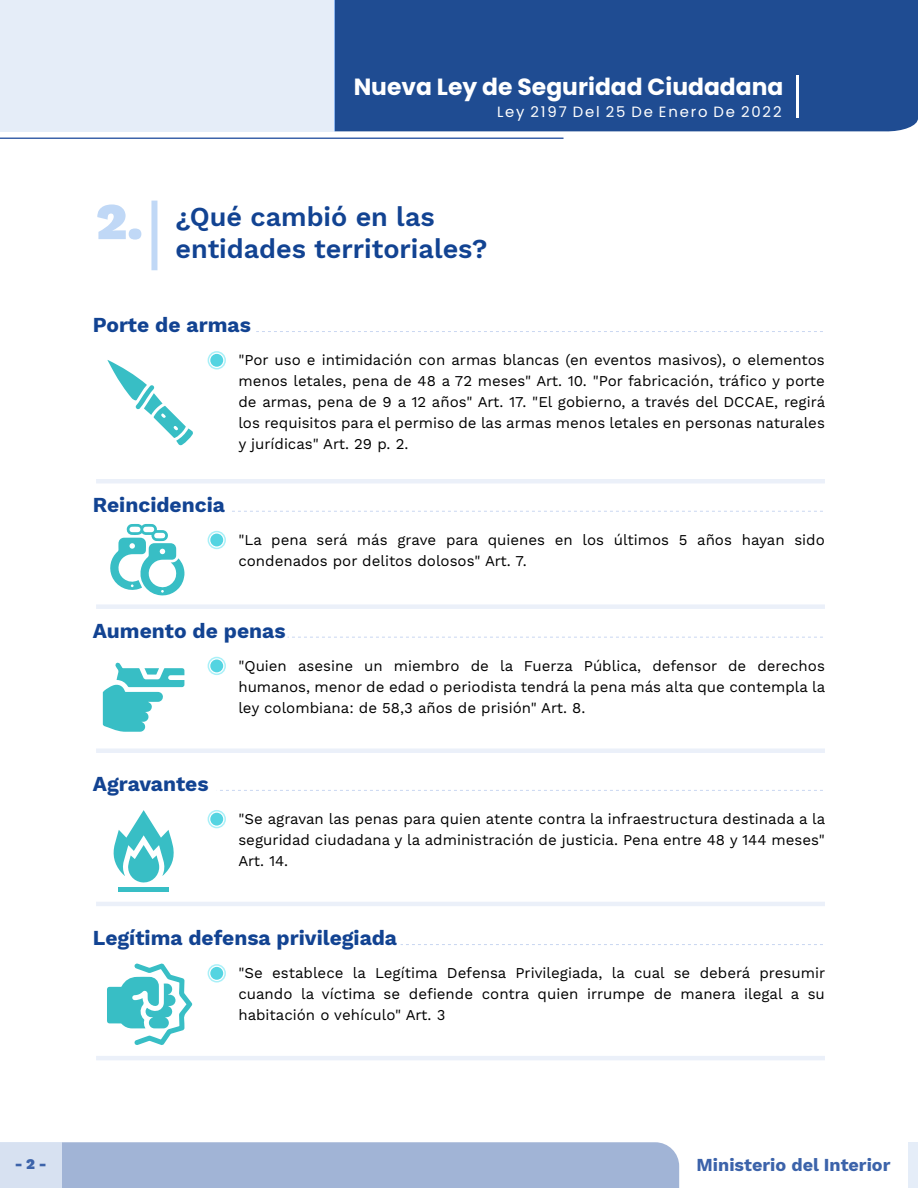
<style>
.page{position:relative;width:918px;height:1188px;background:#fff}
.page>*{position:absolute;margin:0;border:0;box-sizing:border-box;transform-origin:0 0}
.t1{font:900 51.75px "Work Sans";color:#c0d8f6}
.t2{font:600 27px/31.5px "Work Sans";color:#124392}
.t3{font:700 23.4px "Poppins";color:#fff}
.t4{font:700 21px "Work Sans";color:#124392}
.t5{font:700 18px "Work Sans";color:#3c63aa}
.t6{font:15px/21px "Work Sans";color:#000;text-align:justify}
.t7{font:14.85px "Poppins";letter-spacing:.125em;color:#fff}
.t8{font:900 14.55px "Work Sans";color:#3c63aa}
</style>
<div class="page">
<div style="left:0;top:0;width:334px;height:131px;background:#e1eaf7"></div>
<div style="left:61px;top:1142px;width:618px;height:46px;background:#a1b4d6"></div>
<div style="left:909px;top:1142px;width:9px;height:46px;background:#e1eaf7"></div>
<div style="left:0;top:1142px;width:61px;height:46px;background:#d7e1f1"></div>
<div style="left:334px;top:0;width:584px;height:131px;background:#1f4c92"></div>
<hr style="left:796px;top:75px;width:3px;height:43px;background:#fff">
<hr style="left:96px;top:479px;width:729px;height:4px;background:#ebf0f9">
<hr style="left:0;top:138px;width:564px;height:1px;background:#3c63aa">
<div style="left:210px;top:354px;width:13px;height:13px;background:#54d4e1;border-radius:50%"></div>
<div style="left:208px;top:351px;width:18px;height:18px;border:2px solid #a9f0f8;border-radius:50%"></div>
<div style="left:151px;top:201px;width:6px;height:69px;background:#c0d8f6"></div>
<svg style="left:256px;top:331px;width:567px;height:1px"></svg>
<div style="left:96px;top:748px;width:729px;height:5px;background:#ebf0f9"></div>
<div style="left:210px;top:659px;width:13px;height:13px;background:#54d4e1;border-radius:50%"></div>
<div style="left:208px;top:657px;width:18px;height:18px;border:2px solid #a9f0f8;border-radius:50%"></div>
<svg style="left:288px;top:637px;width:535px;height:1px"></svg>
<hr style="left:96px;top:902px;width:729px;height:4px;background:#ebf0f9">
<div style="left:210px;top:813px;width:13px;height:13px;background:#54d4e1;border-radius:50%"></div>
<div style="left:208px;top:810px;width:18px;height:18px;border:2px solid #a9f0f8;border-radius:50%"></div>
<svg style="left:220px;top:790px;width:603px;height:1px"></svg>
<hr style="left:96px;top:1056px;width:729px;height:4px;background:#ebf0f9">
<div style="left:210px;top:967px;width:13px;height:13px;background:#54d4e1;border-radius:50%"></div>
<div style="left:208px;top:964px;width:18px;height:19px;border:2px solid #a9f0f8;border-radius:50%"></div>
<svg style="left:401px;top:944px;width:422px;height:1px"></svg>
<div style="left:96px;top:604px;width:729px;height:5px;background:#ebf0f9"></div>
<div style="left:210px;top:534px;width:13px;height:12px;background:#54d4e1;border-radius:50%"></div>
<div style="left:208px;top:531px;width:18px;height:18px;border:2px solid #a9f0f8;border-radius:50%"></div>
<svg style="left:232px;top:511px;width:591px;height:1px"></svg>
<svg style="left:108px;top:360px;width:85px;height:86px"></svg>
<svg style="left:103px;top:662px;width:81px;height:70px"></svg>
<div style="left:119px;top:887px;width:50px;height:5px;background:#38bec5"></div>
<svg style="left:113px;top:810px;width:61px;height:73px"></svg>
<svg style="left:107px;top:963px;width:85px;height:82px"></svg>
<svg style="left:110px;top:524px;width:74px;height:72px"></svg>
<h3 class="t3" style="left:354px;top:74px;width:431px">Nueva Ley de Seguridad Ciudadana</h3>
<p class="t7" style="left:497px;top:103px;width:286px">Ley 2197 Del 25 De Enero De 2022</p>
<h1 class="t1" style="left:96px;top:182px;width:49px">2.</h1>
<h2 class="t2" style="left:175px;top:200px;width:314px">¿Qué cambió en las entidades territoriales?</h2>
<h3 class="t4" style="left:93px;top:309px;width:160px">Porte de armas</h3>
<p class="t6" style="left:238px;top:350px;width:588px">"Por uso e intimidación con armas blancas (en eventos masivos), o elementos menos letales, pena de 48 a 72 meses" Art. 10. "Por fabricación, tráfico y porte de armas, pena de 9 a 12 años" Art. 17. "El gobierno, a través del DCCAE, regirá los requisitos para el permiso de las armas menos letales en personas naturales y jurídicas" Art. 29 p. 2.</p>
<h3 class="t4" style="left:93px;top:489px;width:134px">Reincidencia</h3>
<p class="t6" style="left:238px;top:530px;width:588px">"La pena será más grave para quienes en los últimos 5 años hayan sido condenados por delitos dolosos" Art. 7.</p>
<h3 class="t4" style="left:93px;top:615px;width:194px">Aumento de penas</h3>
<h3 class="t4" style="left:93px;top:768px;width:117px">Agravantes</h3>
<p class="t6" style="left:238px;top:656px;width:588px">"Quien asesine un miembro de la Fuerza Pública, defensor de derechos humanos, menor de edad o periodista tendrá la pena más alta que contempla la ley colombiana: de 58,3 años de prisión" Art. 8.</p>
<p class="t6" style="left:238px;top:809px;width:588px">"Se agravan las penas para quien atente contra la infraestructura destinada a la seguridad ciudadana y la administración de justicia. Pena entre 48 y 144 meses" Art. 14.</p>
<h3 class="t4" style="left:93px;top:922px;width:306px">Legítima defensa privilegiada</h3>
<p class="t6" style="left:238px;top:963px;width:588px">"Se establece la Legítima Defensa Privilegiada, la cual se deberá presumir cuando la víctima se defiende contra quien irrumpe de manera ilegal a su habitación o vehículo" Art. 3</p>
<p class="t8" style="left:15px;top:1153px;width:33px">- 2 -</p>
<p class="t5" style="left:697px;top:1151px;width:195px">Ministerio del Interior</p>
</div>
